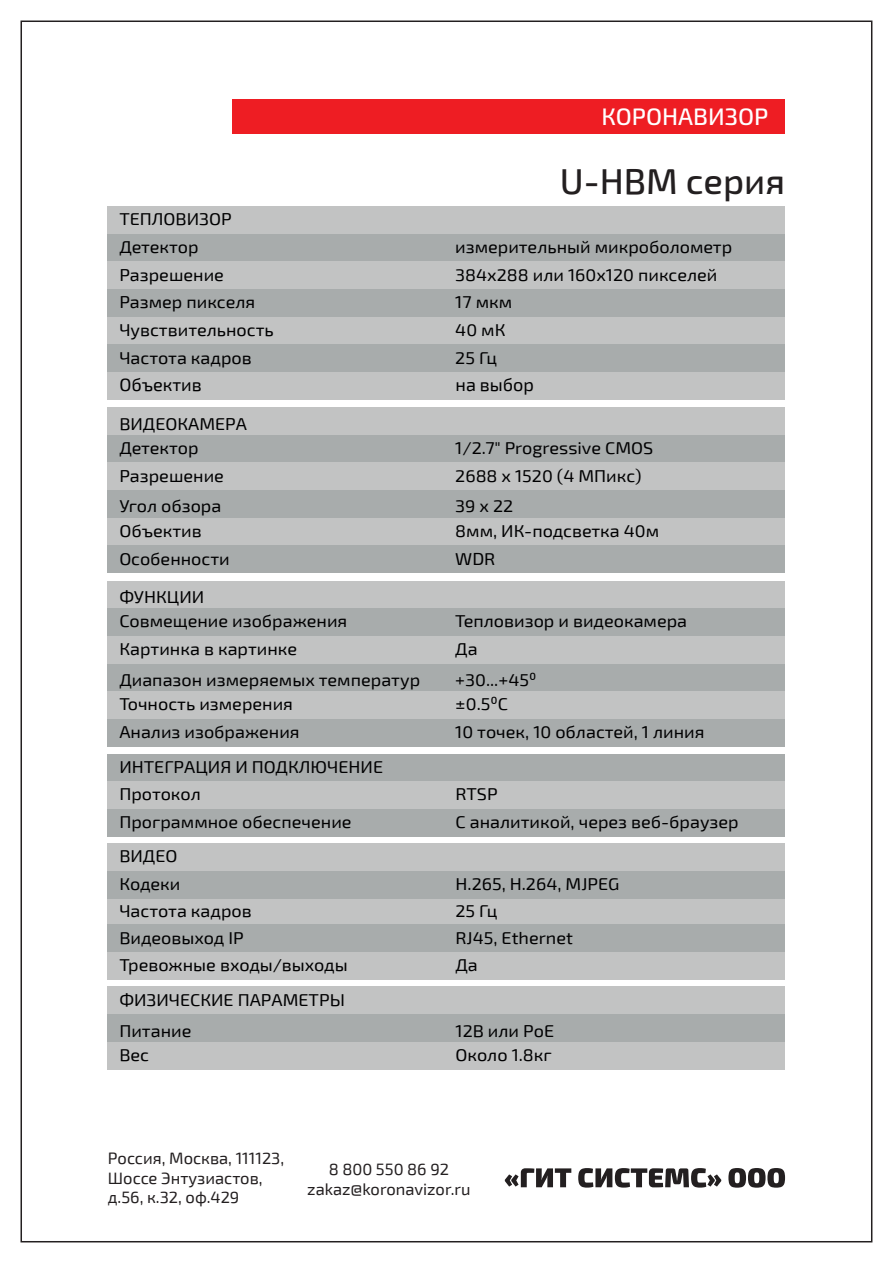
<style>
.page{position:relative;width:893px;height:1263px;background:#fff}
.page>*{position:absolute;margin:0;border:0;box-sizing:border-box;transform-origin:0 0}
.t1{font:500 36px "Exo 2";color:#231f20}
.t2{font:500 24px "Exo 2";color:#fff}
.t3{font:18px "Exo 2";color:#000001}
.t4{font:17.1px/27.3px "Exo 2";color:#000001;scale:1.05 1}
.t5{font:16.5px/19.8px "Exo 2";color:#231f20;text-align:center}
</style>
<div class="page">
<div style="left:232px;top:100px;width:553px;height:34px;background:#ee1d23"></div>
<div style="left:108px;top:206px;width:677px;height:28px;background:#c2c3c3"></div>
<div style="left:108px;top:234px;width:677px;height:27px;background:#a8acac"></div>
<div style="left:108px;top:754px;width:677px;height:27px;background:#a8acac"></div>
<div style="left:108px;top:781px;width:677px;height:28px;background:#c2c3c3"></div>
<div style="left:108px;top:809px;width:677px;height:27px;background:#a8acac"></div>
<div style="left:108px;top:987px;width:677px;height:27px;background:#c2c3c3"></div>
<div style="left:108px;top:1014px;width:677px;height:28px;background:#a8acac"></div>
<div style="left:108px;top:1042px;width:677px;height:27px;background:#c2c3c3"></div>
<div style="left:108px;top:289px;width:677px;height:28px;background:#a8acac"></div>
<div style="left:108px;top:317px;width:677px;height:27px;background:#c2c3c3"></div>
<div style="left:108px;top:344px;width:677px;height:28px;background:#a8acac"></div>
<div style="left:108px;top:899px;width:677px;height:27px;background:#c2c3c3"></div>
<div style="left:108px;top:925px;width:677px;height:27px;background:#a8acac"></div>
<div style="left:108px;top:952px;width:677px;height:28px;background:#c2c3c3"></div>
<div style="left:108px;top:843px;width:677px;height:28px;background:#c2c3c3"></div>
<div style="left:108px;top:871px;width:677px;height:28px;background:#a8acac"></div>
<div style="left:108px;top:372px;width:677px;height:28px;background:#c2c3c3"></div>
<div style="left:108px;top:261px;width:677px;height:28px;background:#c2c3c3"></div>
<div style="left:108px;top:407px;width:677px;height:28px;background:#c2c3c3"></div>
<div style="left:108px;top:490px;width:677px;height:28px;background:#a8acac"></div>
<div style="left:108px;top:435px;width:677px;height:28px;background:#a8acac"></div>
<div style="left:108px;top:518px;width:677px;height:28px;background:#c2c3c3"></div>
<div style="left:108px;top:546px;width:677px;height:27px;background:#a8acac"></div>
<div style="left:108px;top:463px;width:677px;height:27px;background:#c2c3c3"></div>
<div style="left:108px;top:581px;width:677px;height:28px;background:#c2c3c3"></div>
<div style="left:108px;top:664px;width:677px;height:27px;background:#a8acac"></div>
<div style="left:108px;top:609px;width:677px;height:27px;background:#a8acac"></div>
<div style="left:108px;top:691px;width:677px;height:28px;background:#c2c3c3"></div>
<div style="left:108px;top:719px;width:677px;height:28px;background:#a8acac"></div>
<div style="left:108px;top:636px;width:677px;height:28px;background:#c2c3c3"></div>
<svg style="left:505px;top:1168px;width:66px;height:19px"></svg>
<svg style="left:578px;top:1168px;width:143px;height:19px"></svg>
<svg style="left:728px;top:1168px;width:57px;height:20px"></svg>
<h2 class="t2" style="left:601px;top:100px;width:168px">КОРОНАВИЗОР</h2>
<p class="t4" style="left:119px;top:205px;width:109px">ТЕПЛОВИЗОР<br>Детектор</p>
<h1 class="t1" style="left:560px;top:156px;width:227px">U-HBM серия</h1>
<p class="t4" style="left:455px;top:232px;width:265px">измерительный микроболометр</p>
<p class="t4" style="left:119px;top:260px;width:101px">Разрешение</p>
<p class="t4" style="left:455px;top:260px;width:251px">384х288 или 160х120 пикселей</p>
<p class="t4" style="left:119px;top:288px;width:131px">Размер пикселя</p>
<p class="t4" style="left:455px;top:288px;width:56px">17 мкм</p>
<p class="t4" style="left:119px;top:315px;width:149px">Чувствительность</p>
<p class="t4" style="left:455px;top:315px;width:49px">40 мК</p>
<p class="t4" style="left:119px;top:343px;width:128px">Частота кадров</p>
<p class="t4" style="left:455px;top:343px;width:41px">25 Гц</p>
<p class="t3" style="left:119px;top:372px;width:84px">Объектив</p>
<p class="t3" style="left:455px;top:372px;width:80px">на выбор</p>
<p class="t4" style="left:119px;top:409px;width:123px">ВИДЕОКАМЕРА</p>
<p class="t4" style="left:119px;top:434px;width:77px">Детектор</p>
<p class="t4" style="left:455px;top:434px;width:190px">1/2.7" Progressive CMOS</p>
<p class="t4" style="left:119px;top:462px;width:101px">Разрешение</p>
<p class="t4" style="left:455px;top:462px;width:179px">2688 х 1520 (4 МПикс)</p>
<p class="t4" style="left:119px;top:492px;width:99px">Угол обзора</p>
<p class="t4" style="left:455px;top:492px;width:57px">39 х 22</p>
<p class="t4" style="left:119px;top:516px;width:80px">Объектив</p>
<p class="t4" style="left:455px;top:516px;width:196px">8мм, ИК-подсветка 40м</p>
<p class="t4" style="left:119px;top:544px;width:107px">Особенности</p>
<p class="t4" style="left:455px;top:544px;width:40px">WDR</p>
<p class="t4" style="left:119px;top:583px;width:82px">ФУНКЦИИ</p>
<p class="t4" style="left:119px;top:607px;width:219px">Совмещение изображения</p>
<p class="t4" style="left:455px;top:607px;width:222px">Тепловизор и видеокамера</p>
<p class="t4" style="left:119px;top:635px;width:171px">Картинка в картинке</p>
<p class="t4" style="left:455px;top:635px;width:23px">Да</p>
<p class="t4" style="left:119px;top:665px;width:288px">Диапазон измеряемых температур</p>
<p class="t4" style="left:455px;top:665px;width:79px">+30...+45⁰</p>
<p class="t4" style="left:119px;top:690px;width:167px">Точность измерения</p>
<p class="t4" style="left:455px;top:690px;width:52px">±0.5⁰С</p>
<p class="t4" style="left:119px;top:718px;width:173px">Анализ изображения</p>
<p class="t4" style="left:455px;top:718px;width:239px">10 точек, 10 областей, 1 линия</p>
<p class="t4" style="left:119px;top:753px;width:253px">ИНТЕГРАЦИЯ И ПОДКЛЮЧЕНИЕ<br>Протокол</p>
<p class="t4" style="left:455px;top:780px;width:42px">RTSP</p>
<p class="t4" style="left:119px;top:808px;width:223px">Программное обеспечение</p>
<p class="t4" style="left:455px;top:808px;width:271px">С аналитикой, через веб-браузер</p>
<p class="t4" style="left:119px;top:841px;width:60px;line-height:28px">ВИДЕО<br>Кодеки</p>
<p class="t4" style="left:455px;top:870px;width:158px">H.265, H.264, MJPEG</p>
<p class="t4" style="left:119px;top:897px;width:128px">Частота кадров</p>
<p class="t4" style="left:455px;top:897px;width:41px">25 Гц</p>
<p class="t4" style="left:119px;top:924px;width:120px">Видеовыход IP</p>
<p class="t4" style="left:455px;top:924px;width:113px">RJ45, Ethernet</p>
<p class="t4" style="left:119px;top:951px;width:219px">Тревожные входы/выходы</p>
<p class="t4" style="left:455px;top:951px;width:23px">Да</p>
<p class="t4" style="left:119px;top:983px;width:216px;line-height:31px">ФИЗИЧЕСКИЕ ПАРАМЕТРЫ<br>Питание</p>
<p class="t4" style="left:455px;top:1016px;width:95px">12В или РоЕ</p>
<p class="t4" style="left:119px;top:1040px;width:30px">Вес</p>
<p class="t4" style="left:455px;top:1040px;width:93px">Около 1.8кг</p>
<p class="t5" style="left:108px;top:1147px;width:178px;text-align:left">Россия, Москва, 111123,<br>Шоссе Энтузиастов, д.56, к.32, оф.429</p>
<p class="t5" style="left:307px;top:1158px;width:165px">8 800 550 86 92 zakaz@koronavizor.ru</p>
</div>
